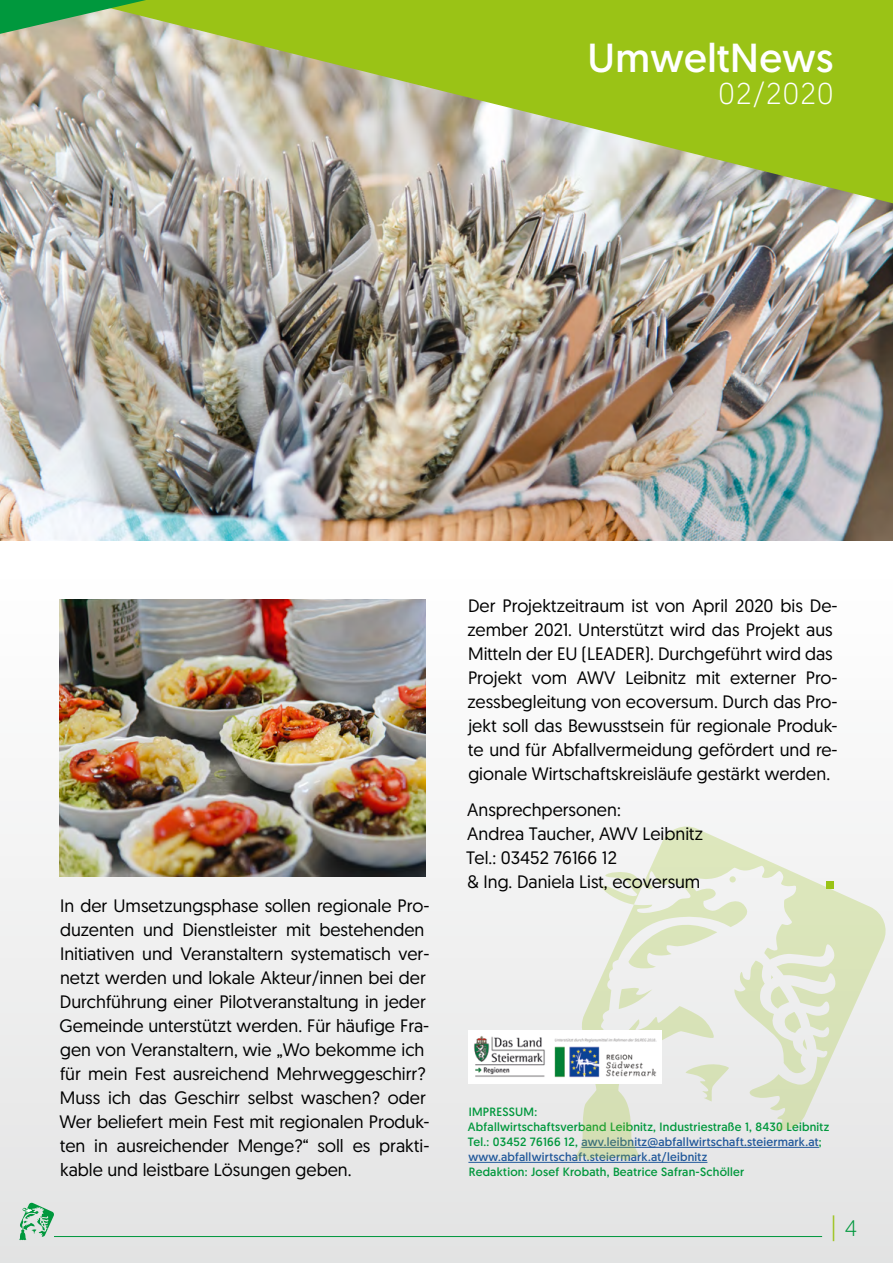
<style>
.page{position:relative;width:893px;height:1263px;background:#fff}
.page>*{position:absolute;margin:0;border:0;box-sizing:border-box;transform-origin:0 0}
.t1{font:40.5px "Geomanist";letter-spacing:.01em;color:#fff}
.t2{font:300 30px "Geomanist";letter-spacing:.05em;color:#fff}
.t3{font:300 27px "Geomanist";color:#9ac316}
.t4{font:18px/24px "Geomanist";color:#000}
.t5{font:12px/15px "Geomanist";letter-spacing:.02em;color:#00983d}
.s1{color:#22599b}
.s2{font-size:22.5px;color:#00983d}
</style>
<div class="page">
<img style="left:0;top:0;width:893px;height:1263px">
<h1 class="t1" style="left:587px;top:31px;width:247px">UmweltNews</h1>
<h2 class="t2" style="left:718px;top:74px;width:116px">02/2020</h2>
<p class="t4" style="left:59px;top:893px;width:371px">In der Umsetzungsphase sollen regionale Pro&shy;duzenten und Dienstleister mit bestehenden Initiativen und Veranstaltern systematisch ver&shy;netzt werden und lokale Akteur/innen bei der Durchführung einer Pilotveranstaltung in jeder Gemeinde unterstützt werden. Für häufige Fra&shy;gen von Veranstaltern, wie „Wo bekomme ich für mein Fest ausreichend Mehrweggeschirr?<br>Muss ich das Geschirr selbst waschen? oder Wer beliefert mein Fest mit regionalen Produk&shy;ten in ausreichender Menge?“ soll es prakti&shy;kable und leistbare Lösungen geben.</p>
<p class="t4" style="left:467px;top:593px;width:372px">Der Projektzeitraum ist von April 2020 bis De&shy;zember 2021. Unterstützt wird das Projekt aus Mitteln der EU (LEADER). Durchgeführt wird das Projekt vom AWV Leibnitz mit externer Pro&shy;zessbegleitung von ecoversum. Durch das Pro&shy;jekt soll das Bewusstsein für regionale Produk&shy;te und für Abfallvermeidung gefördert und re&shy;gionale Wirtschaftskreisläufe gestärkt werden.</p>
<p class="t4" style="left:466px;top:797px;width:238px">Ansprechpersonen:<br>Andrea Taucher, AWV Leibnitz<br>Tel.: 03452 76166 12<br>&amp; Ing. Daniela List, ecoversum</p>
<p class="t5" style="left:468px;top:1104px;width:363px">IMPRESSUM:<br>Abfallwirtschaftsverband Leibnitz, Industriestraße 1, 8430 Leibnitz Tel.: 03452 76166 12, <span class="s1">awv.leibnitz@abfallwirtschaft.steiermark.at</span>; <span class="s1">www.abfallwirtschaft.steiermark.at/leibnitz</span></p>
<p class="t5" style="left:469px;top:1164px;width:277px">Redaktion: Josef Krobath, Beatrice Safran-Schöller</p>
<h3 class="t3" style="left:831px;top:1209px;width:28px">| <span class="s2">4</span></h3>
</div>
